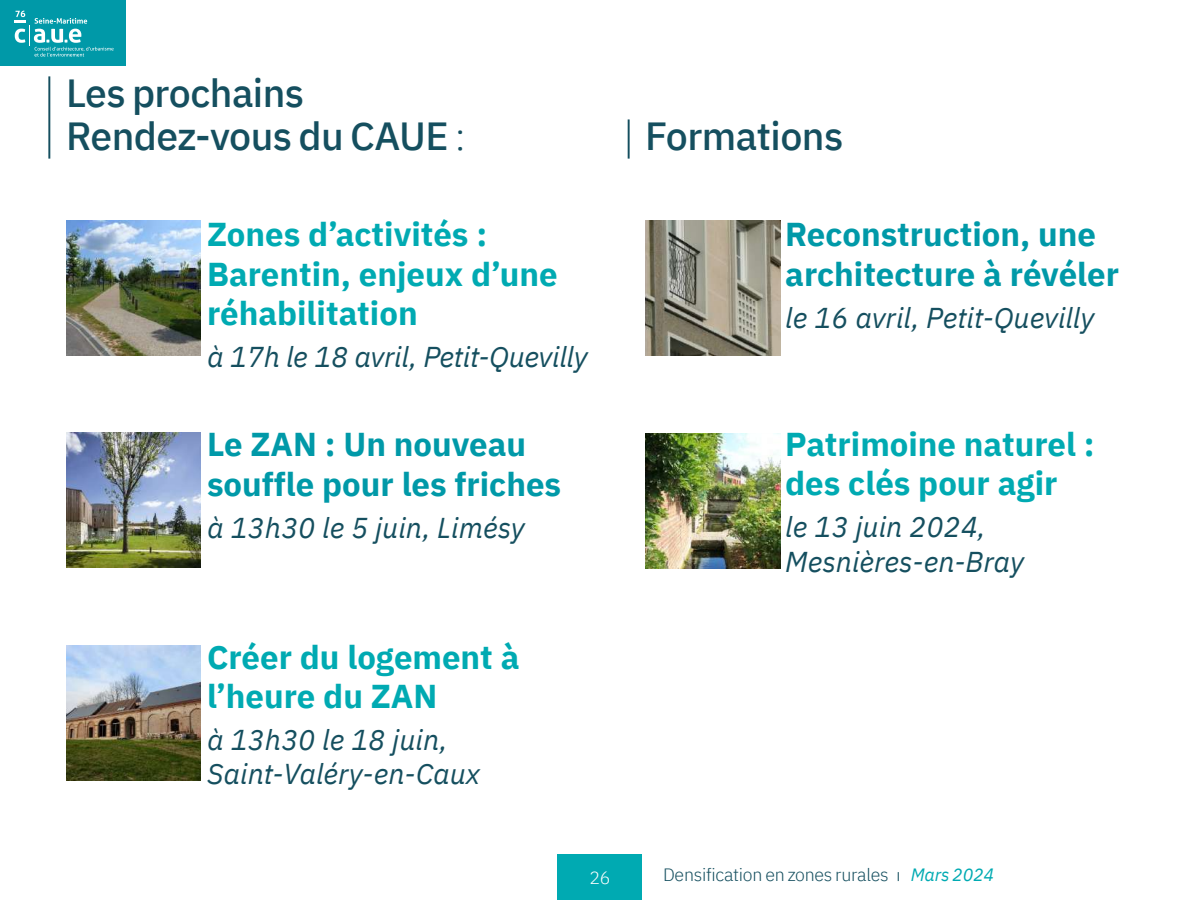
<style>
.page{position:relative;width:1200px;height:900px;background:#fff}
.page>*{position:absolute;margin:0;border:0;box-sizing:border-box;transform-origin:0 0}
.t1{font:500 39.15px/43px "IBM Plex Sans";letter-spacing:-.015em;color:#154f5f}
.t2{font:700 33px/39.6px "IBM Plex Sans";color:#00aab2}
.t3{font:700 33px/39.6px "IBM Plex Sans";color:#0099a8}
.t4{font:italic 28.65px/34.3px "IBM Plex Sans";color:#154f5f}
.t5{font:300 17.85px "IBM Plex Sans";letter-spacing:-.015em;color:#154f5f}
.t6{font:300 17.85px "IBM Plex Sans";color:#fff}
.s1{font-weight:300}
.s2{font-weight:400;font-style:italic;color:#00aab2}
</style>
<div class="page">
<hr style="left:48px;top:76px;width:2px;height:83px;background:#154f5f">
<hr style="left:628px;top:119px;width:2px;height:40px;background:#154f5f">
<div style="left:0;top:0;width:126px;height:66px;background:#0099a8"></div>
<svg style="left:15px;top:11px;width:99px;height:46px"></svg>
<div style="left:558px;top:855px;width:84px;height:45px;background:#00aab2"></div>
<img style="left:66px;top:645px;width:135px;height:135px">
<img style="left:645px;top:220px;width:135px;height:136px">
<img style="left:645px;top:433px;width:135px;height:135px">
<img style="left:66px;top:433px;width:135px;height:135px">
<img style="left:66px;top:220px;width:135px;height:136px">
<h1 class="t1" style="left:66px;top:68px;width:401px">Les prochains<br>Rendez-vous du CAUE <span class="s1">:</span></h1>
<p class="t2" style="left:207px;top:212px;width:352px">Zones d’activités :<br>Barentin, enjeux d’une réhabilitation</p>
<p class="t4" style="left:207px;top:338px;width:382px">à 17h le 18 avril, Petit-Quevilly</p>
<p class="t3" style="left:207px;top:422px;width:356px">Le ZAN : Un nouveau souffle pour les friches</p>
<p class="t4" style="left:207px;top:508px;width:319px">à 13h30 le 5 juin, Limésy</p>
<p class="t2" style="left:207px;top:634px;width:314px">Créer du logement à l’heure du ZAN</p>
<p class="t4" style="left:207px;top:720px;width:274px">à 13h30 le 18 juin,<br>Saint-Valéry-en-Caux</p>
<h1 class="t1" style="left:645px;top:111px;width:200px">Formations</h1>
<p class="t3" style="left:785px;top:212px;width:335px">Reconstruction, une architecture à révéler</p>
<p class="t4" style="left:785px;top:298px;width:310px">le 16 avril, Petit-Quevilly</p>
<p class="t2" style="left:785px;top:421px;width:311px">Patrimoine naturel : des clés pour agir</p>
<p class="t4" style="left:785px;top:507px;width:240px">le 13 juin 2024,<br>Mesnières-en-Bray</p>
<p class="t6" style="left:589px;top:865px;width:23px">26</p>
<p class="t5" style="left:663px;top:861px;width:333px">Densification en zones rurales <span class="s2">Mars 2024</span></p>
</div>
